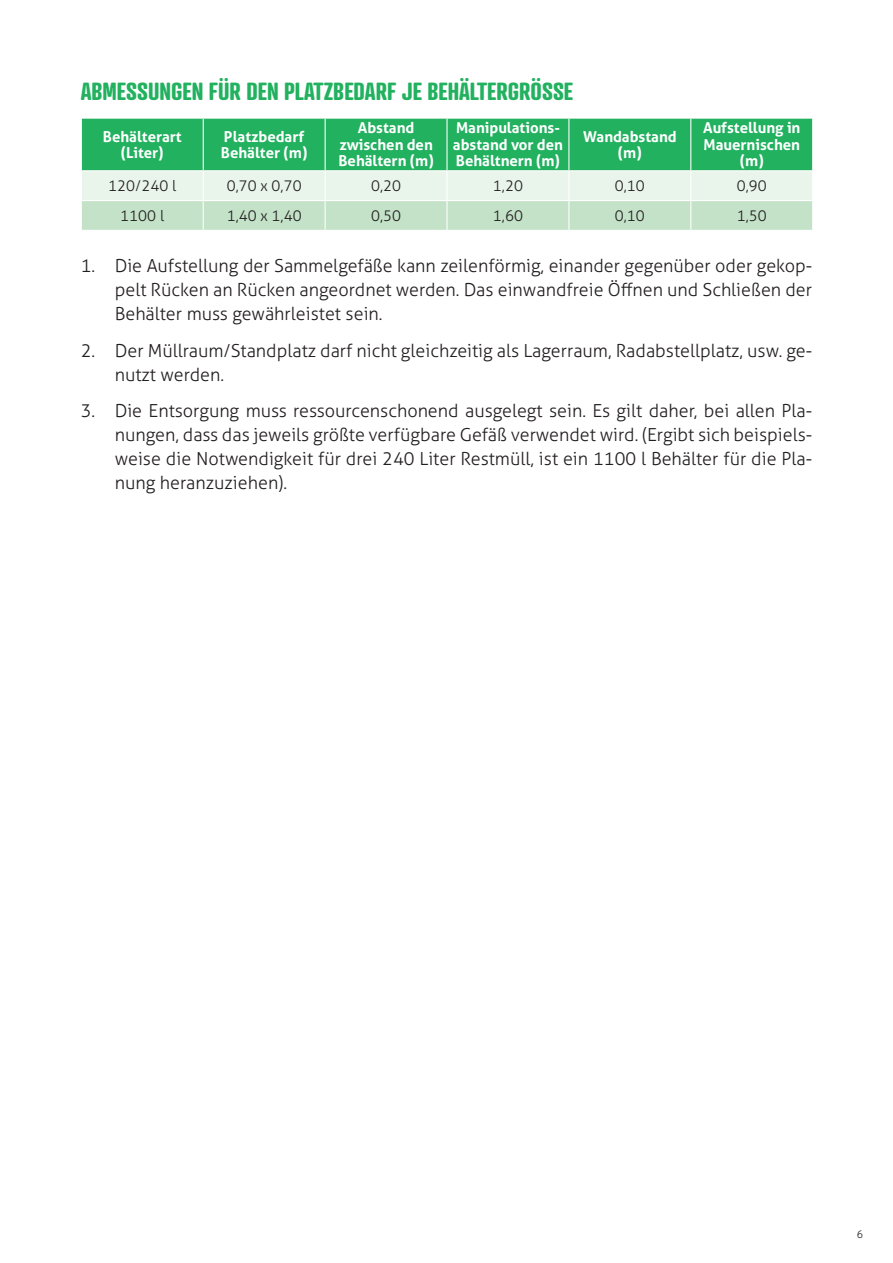
<style>
.page{position:relative;width:893px;height:1263px;background:#fff}
.page>*{position:absolute;margin:0;border:0;box-sizing:border-box;transform-origin:0 0}
.t1{font:700 24px "Atrament";color:#21b15f}
.t2{font:300 18px/24px "Aller";color:#231f20;text-align:justify}
.t3{font:700 15px/16.5px "Aller";color:#fff;text-align:center}
.t4{font:300 15px "Aller";color:#231f20}
.t5{font:300 10.5px "Aller";color:#231f20}
</style>
<div class="page">
<svg style="left:81px;top:118px;width:732px;height:112px;background:#85d1a3"></svg>
<h1 class="t1" style="left:81px;top:76px;width:494px">ABMESSUNGEN FÜR DEN PLATZBEDARF JE BEHÄLTERGRÖSSE</h1>
<p class="t3" style="left:103px;top:128px;width:80px">Behälterart (Liter)</p>
<p class="t3" style="left:221px;top:128px;width:88px;text-align:left">Platzbedarf<br>Behälter (m)</p>
<p class="t3" style="left:338px;top:120px;width:97px">Abstand zwischen den<br>Behältern (m)</p>
<p class="t3" style="left:453px;top:120px;width:112px;text-align:left">Manipulations&shy;abstand vor den<br>Behältnern (m)</p>
<p class="t3" style="left:583px;top:128px;width:95px">Wandabstand (m)</p>
<p class="t3" style="left:703px;top:120px;width:99px">Aufstellung in<br>Mauernischen (m)</p>
<p class="t4" style="left:108px;top:176px;width:70px">120/240 l</p>
<p class="t4" style="left:227px;top:176px;width:76px">0,70 x 0,70</p>
<p class="t4" style="left:371px;top:176px;width:32px">0,20</p>
<p class="t4" style="left:493px;top:176px;width:32px">1,20</p>
<p class="t4" style="left:615px;top:176px;width:32px">0,10</p>
<p class="t4" style="left:737px;top:176px;width:32px">0,90</p>
<p class="t4" style="left:120px;top:206px;width:45px">1100 l</p>
<p class="t4" style="left:227px;top:206px;width:76px">1,40 x 1,40</p>
<p class="t4" style="left:371px;top:206px;width:32px">0,50</p>
<p class="t4" style="left:493px;top:206px;width:32px">1,60</p>
<p class="t4" style="left:615px;top:206px;width:32px">0,10</p>
<p class="t4" style="left:737px;top:206px;width:32px">1,50</p>
<p class="t2" style="left:115px;top:253px;width:699px;text-indent:-34px">1. Die Aufstellung der Sammelgefäße kann zeilenförmig, einander gegenüber oder gekop&shy;pelt Rücken an Rücken angeordnet werden. Das einwandfreie Öffnen und Schließen der Behälter muss gewährleistet sein.</p>
<p class="t2" style="left:115px;top:338px;width:699px;text-indent:-34px">2. Der Müllraum/Standplatz darf nicht gleichzeitig als Lagerraum, Radabstellplatz, usw. ge&shy;nutzt werden.</p>
<p class="t2" style="left:115px;top:399px;width:699px;text-indent:-34px">3. Die Entsorgung muss ressourcenschonend ausgelegt sein. Es gilt daher, bei allen Pla&shy;nungen, dass das jeweils größte verfügbare Gefäß verwendet wird. (Ergibt sich beispiels&shy;weise die Notwendigkeit für drei 240 Liter Restmüll, ist ein 1100 l Behälter für die Pla&shy;nung heranzuziehen).</p>
<p class="t5" style="left:857px;top:1227px;width:8px">6</p>
</div>
